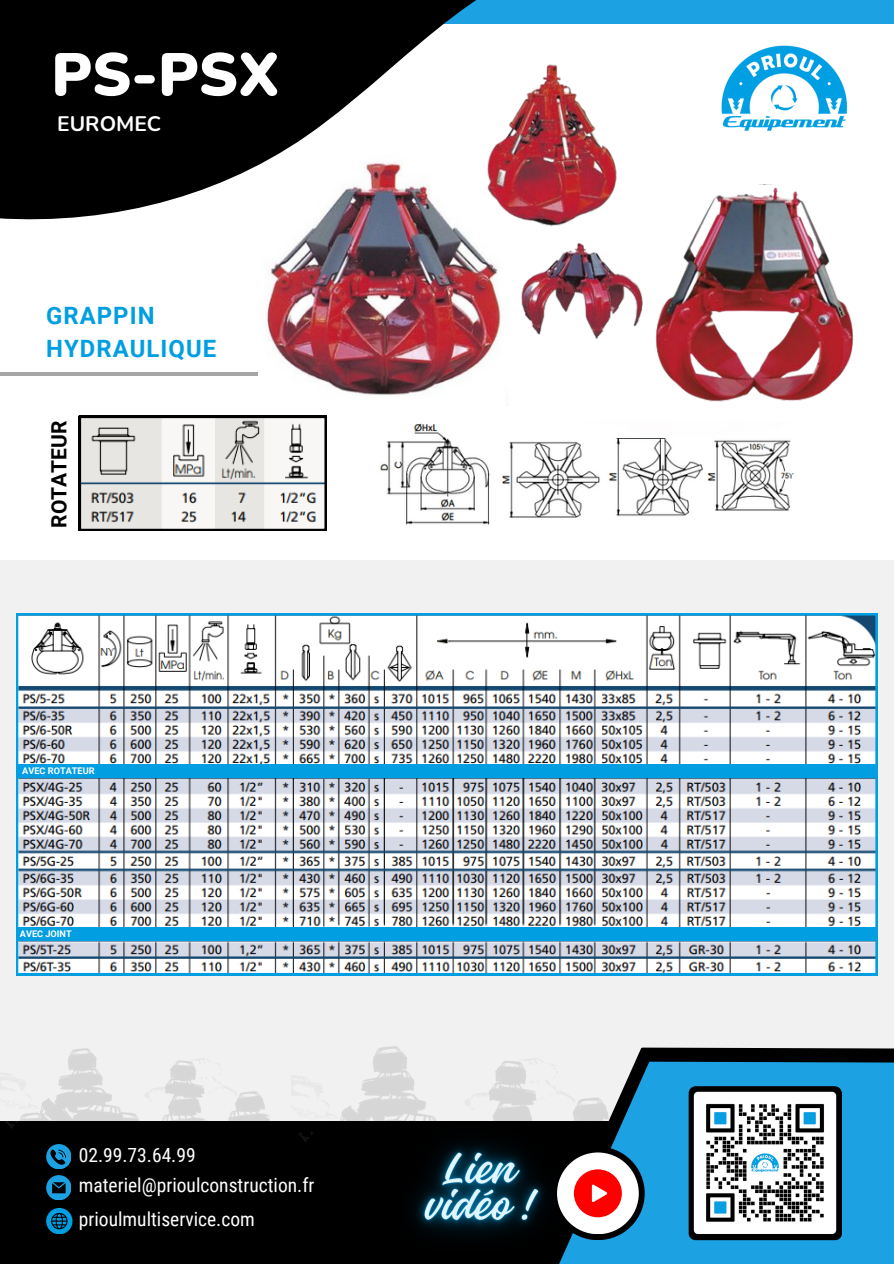
<style>
.page{position:relative;width:894px;height:1264px;background:#fff}
.page>*{position:absolute;margin:0;border:0;box-sizing:border-box;transform-origin:0 0}
.t1{font:900 60.15px "Nunito";color:#fff}
.t2{font:700 23.85px/32.7px "Roboto";letter-spacing:.045em;color:#019fe2}
.t3{font:700 21px "Roboto";color:#000}
.t4{font:700 21px "Nunito";color:#fff}
.t5{font:19.5px "Roboto Condensed";color:#fff}
.t6{font:700 9.15px "Roboto";color:#fff}
</style>
<div class="page">
<div style="left:0;top:1120px;width:893px;height:143px;background:#000"></div>
<div style="left:0;top:476px;width:893px;height:633px;background:#f1f1f1"></div>
<svg style="left:635px;top:1047px;width:258px;height:14px;background:#141414"></svg>
<div style="left:599px;top:1061px;width:294px;height:202px;background:#1ca1e2"></div>
<img style="left:688px;top:1086px;width:153px;height:154px">
<svg style="left:46px;top:1144px;width:25px;height:24px"></svg>
<svg style="left:46px;top:1175px;width:25px;height:24px"></svg>
<div style="left:551px;top:1146px;width:93px;height:94px;background:#000;border-radius:50%"></div>
<div style="left:557px;top:1152px;width:81px;height:82px;background:#fff;border-radius:50%"></div>
<svg style="left:599px;top:1169px;width:22px;height:48px"></svg>
<img style="left:1px;top:1048px;width:275px;height:81px">
<img style="left:292px;top:1046px;width:329px;height:101px">
<div style="left:0;top:0;width:893px;height:266px;background:#1ca1e2"></div>
<div style="left:0;top:24px;width:893px;height:535px;background:#fff"></div>
<img style="left:721px;top:45px;width:127px;height:86px">
<hr style="left:0;top:372px;width:321px;height:3px;background:#a6a6a6">
<svg style="left:79px;top:416px;width:247px;height:114px"></svg>
<img style="left:259px;top:272px;width:243px;height:123px">
<img style="left:521px;top:243px;width:122px;height:96px">
<img style="left:524px;top:64px;width:93px;height:163px">
<img style="left:655px;top:185px;width:198px;height:217px">
<svg style="left:0;top:0;width:524px;height:272px;fill:#020808"></svg>
<img style="left:380px;top:423px;width:415px;height:102px">
<img style="left:16px;top:613px;width:861px;height:362px">
<div style="left:16px;top:764px;width:861px;height:13px;background:#019fe2"></div>
<div style="left:16px;top:927px;width:861px;height:13px;background:#019fe2"></div>
<div style="left:622px;top:160px;width:76px;height:75px;background:#fff;border-radius:50%"></div>
<img style="left:364px;top:1074px;width:235px;height:189px">
<svg style="left:46px;top:1207px;width:26px;height:26px"></svg>
<h3 class="t1" style="left:51px;top:35px;width:230px">PS-PSX</h3>
<h4 class="t4" style="left:57px;top:110px;width:105px">EUROMEC</h4>
<h4 class="t2" style="left:46px;top:299px;width:171px">GRAPPIN<br>HYDRAULIQUE</h4>
<p class="t3" style="left:47px;top:528px;width:108px;rotate:-90deg">ROTATEUR</p>
<p class="t6" style="left:22px;top:765px;width:74px">AVEC ROTATEUR</p>
<p class="t6" style="left:20px;top:928px;width:53px">AVEC JOINT</p>
<p class="t5" style="left:79px;top:1143px;width:118px">02.99.73.64.99</p>
<p class="t5" style="left:79px;top:1174px;width:237px">materiel@prioulconstruction.fr</p>
<p class="t5" style="left:79px;top:1208px;width:177px">prioulmultiservice.com</p>
</div>
